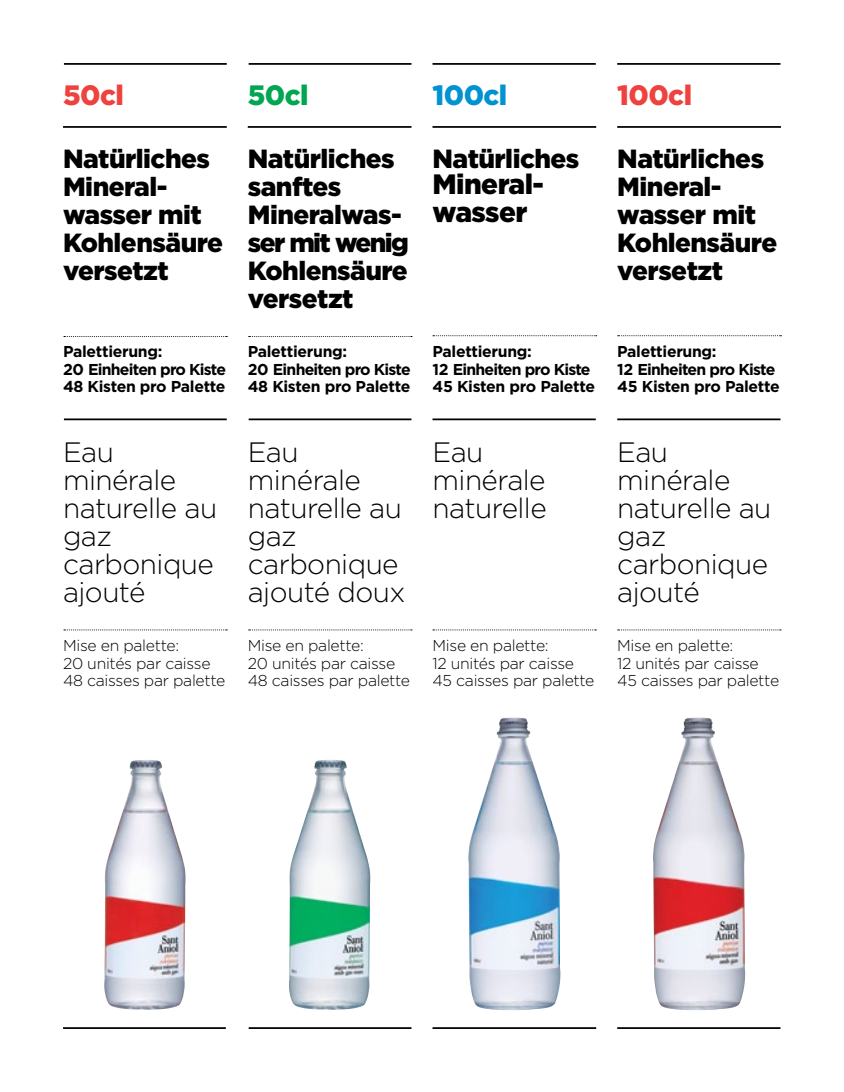
<style>
.page{position:relative;width:844px;height:1092px;background:#fff}
.page>*{position:absolute;margin:0;border:0;box-sizing:border-box;transform-origin:0 0}
.t1{font:300 28px/28px "Gotham";letter-spacing:-.02em;color:#000}
.t2{font:900 28px/28px "Gotham";letter-spacing:-.02em;color:#000}
.t3{font:900 28px "Gotham";letter-spacing:-.02em;color:#ef413d}
.t4{font:900 28px "Gotham";letter-spacing:-.02em;color:#0093d0}
.t5{font:900 28px "Gotham";color:#00a651}
.t6{font:900 26.25px/28px "Gotham";letter-spacing:-.02em;color:#000}
.t7{font:700 15.75px/17.5px "Gotham";letter-spacing:-.025em;color:#000}
.t8{font:300 15.75px/17.5px "Gotham";letter-spacing:-.02em;color:#000}
</style>
<div class="page">
<img style="left:104px;top:760px;width:81px;height:249px">
<img style="left:289px;top:760px;width:81px;height:249px">
<img style="left:468px;top:717px;width:78px;height:293px">
<img style="left:653px;top:717px;width:77px;height:293px">
<svg style="left:248px;top:336px;width:164px;height:1px"></svg>
<svg style="left:64px;top:336px;width:163px;height:1px"></svg>
<svg style="left:248px;top:629px;width:164px;height:1px"></svg>
<svg style="left:64px;top:629px;width:163px;height:1px"></svg>
<svg style="left:617px;top:629px;width:163px;height:1px"></svg>
<svg style="left:433px;top:629px;width:163px;height:1px"></svg>
<hr style="left:248px;top:418px;width:163px;height:2px;background:#000">
<hr style="left:64px;top:418px;width:163px;height:2px;background:#000">
<hr style="left:248px;top:63px;width:163px;height:2px;background:#000">
<hr style="left:64px;top:63px;width:163px;height:2px;background:#000">
<hr style="left:248px;top:126px;width:163px;height:2px;background:#000">
<hr style="left:63px;top:126px;width:164px;height:2px;background:#000">
<hr style="left:248px;top:1027px;width:163px;height:1px;background:#000">
<hr style="left:63px;top:1027px;width:163px;height:1px;background:#000">
<hr style="left:432px;top:1027px;width:164px;height:1px;background:#000">
<svg style="left:617px;top:335px;width:164px;height:1px"></svg>
<svg style="left:433px;top:335px;width:163px;height:1px"></svg>
<hr style="left:617px;top:418px;width:163px;height:2px;background:#000">
<hr style="left:432px;top:418px;width:163px;height:2px;background:#000">
<hr style="left:617px;top:63px;width:163px;height:2px;background:#000">
<hr style="left:432px;top:63px;width:163px;height:2px;background:#000">
<hr style="left:617px;top:126px;width:163px;height:2px;background:#000">
<hr style="left:432px;top:126px;width:164px;height:2px;background:#000">
<hr style="left:617px;top:1027px;width:163px;height:1px;background:#000">
<h1 class="t3" style="left:63px;top:76px;width:62px">50cl</h1>
<h2 class="t6" style="left:63px;top:144px;width:161px">Natürliches<br>Mineral&shy;wasser mit<br>Kohlensäure versetzt</h2>
<p class="t7" style="left:63px;top:343px;width:164px">Palettierung:<br>20 Einheiten pro Kiste<br>48 Kisten pro Palette</p>
<h1 class="t1" style="left:63px;top:437px;width:156px">Eau minérale naturelle au gaz carbonique ajouté</h1>
<p class="t8" style="left:63px;top:636px;width:164px">Mise en palette:<br>20 unités par caisse<br>48 caisses par palette</p>
<h1 class="t5" style="left:248px;top:76px;width:62px">50cl</h1>
<h2 class="t6" style="left:248px;top:144px;width:163px">Natürliches sanftes<br>Mineralwas&shy;ser mit wenig<br>Kohlensäure versetzt</h2>
<p class="t7" style="left:248px;top:343px;width:164px">Palettierung:<br>20 Einheiten pro Kiste<br>48 Kisten pro Palette</p>
<h1 class="t1" style="left:248px;top:437px;width:159px">Eau minérale naturelle au gaz carbonique ajouté doux</h1>
<p class="t8" style="left:248px;top:636px;width:164px">Mise en palette:<br>20 unités par caisse<br>48 caisses par palette</p>
<h1 class="t4" style="left:432px;top:76px;width:76px">100cl</h1>
<h2 class="t6" style="left:432px;top:144px;width:148px">Natürliches</h2>
<h1 class="t2" style="left:432px;top:170px;width:113px">Mineral&shy;wasser</h1>
<p class="t7" style="left:432px;top:343px;width:164px">Palettierung:<br>12 Einheiten pro Kiste<br>45 Kisten pro Palette</p>
<h1 class="t1" style="left:432px;top:437px;width:116px">Eau minérale naturelle</h1>
<p class="t8" style="left:432px;top:636px;width:163px">Mise en palette:<br>12 unités par caisse<br>45 caisses par palette</p>
<h1 class="t3" style="left:617px;top:76px;width:76px">100cl</h1>
<h2 class="t6" style="left:617px;top:144px;width:161px">Natürliches<br>Mineral&shy;wasser mit<br>Kohlensäure versetzt</h2>
<p class="t7" style="left:617px;top:343px;width:164px">Palettierung:<br>12 Einheiten pro Kiste<br>45 Kisten pro Palette</p>
<h1 class="t1" style="left:617px;top:437px;width:156px">Eau minérale naturelle au gaz carbonique ajouté</h1>
<p class="t8" style="left:617px;top:636px;width:163px">Mise en palette:<br>12 unités par caisse<br>45 caisses par palette</p>
</div>
